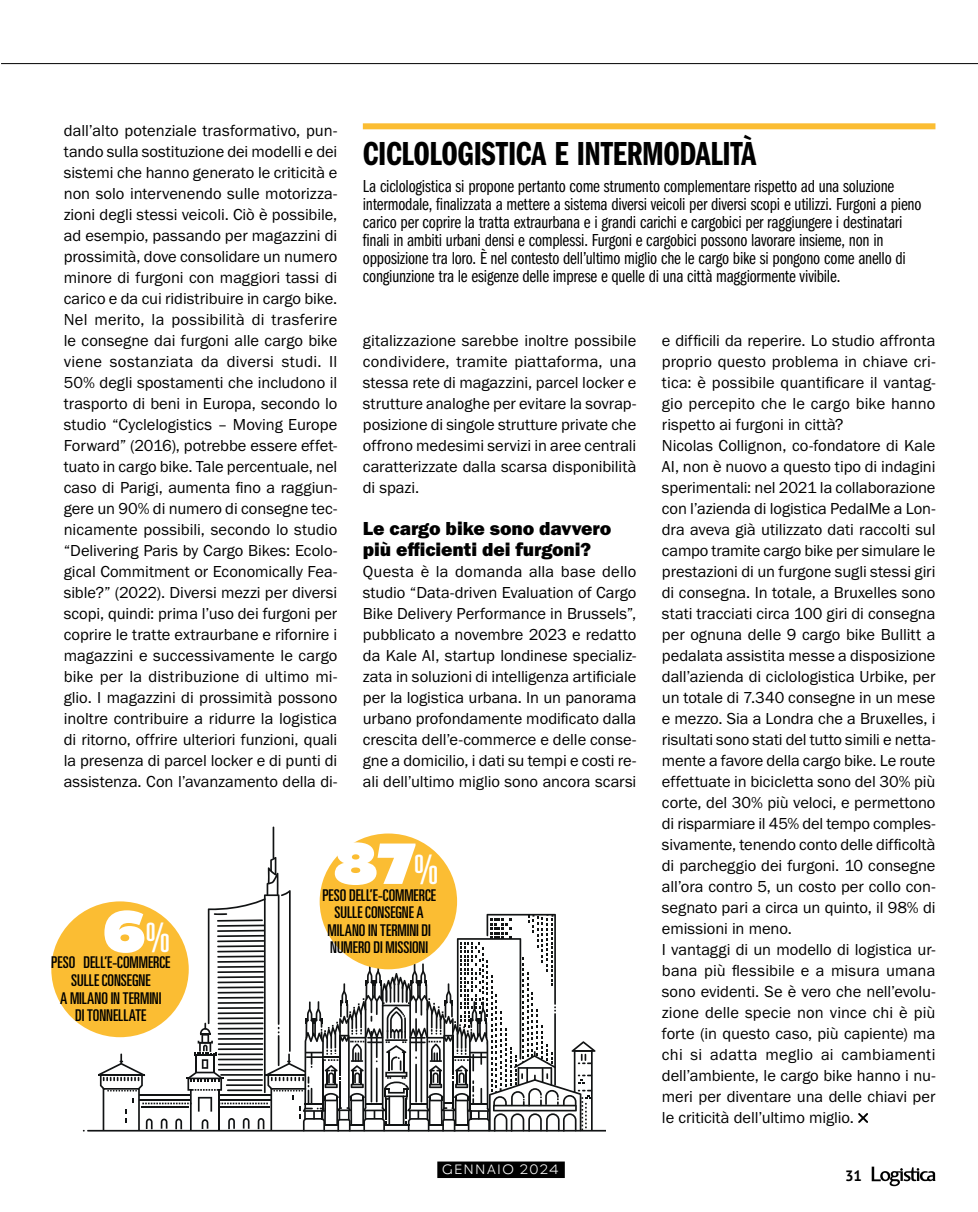
<style>
.page{position:relative;width:978px;height:1212px;background:#fff}
.page>*{position:absolute;margin:0;border:0;box-sizing:border-box;transform-origin:0 0}
.t1{font:800 57.75px "Catalpa";color:#fff}
.t2{font:34.5px "Franklin Gothic URW Com Dem";letter-spacing:-.01em;color:#000}
.lo20_titoletto_infratesto{font:19.5px/21px "Franklin Gothic URW Hea";letter-spacing:-.005em;color:#000}
.t3{font:18px/18px "Franklin Gothic URW Com Boo";letter-spacing:-.01em;color:#000}
.lo20_testo{font:16.5px/21px "Franklin Gothic URW Boo";letter-spacing:-.005em;color:#000;text-align:justify}
.t4{font:ultra-condensed 16.2px/17.5px "Univers LT Std";letter-spacing:-.005em;color:#000;text-align:center}
.t5{font:700 15px "PT Sans Pro";color:#000}
.t6{font:300 13.5px "Catalpa";letter-spacing:.1em;color:#fff}
.s1{font-family:"Univers LT Std";font-weight:400;font-stretch:ultra-condensed;font-size:40.5px}
</style>
<div class="page">
<hr style="left:273px;top:826px;width:1px;height:32px;background:#111314">
<svg style="left:83px;top:857px;width:523px;height:274px"></svg>
<svg style="left:858px;top:1113px;width:10px;height:10px"></svg>
<div style="left:363px;top:123px;width:572px;height:6px;background:#fbbd33"></div>
<div style="left:51px;top:901px;width:138px;height:136px;background:#fbbd33;border-radius:50%"></div>
<div style="left:320px;top:833px;width:137px;height:136px;background:#fbbd33;border-radius:50%"></div>
<svg style="left:872px;top:1166px;width:63px;height:20px"></svg>
<div style="left:437px;top:1161px;width:128px;height:17px;background:#000"></div>
<hr style="left:1px;top:63px;width:977px;height:1px;background:#000">
<p class="lo20_testo" style="left:64px;top:120px;width:275px">dall’alto potenziale trasformativo, pun&shy;tando sulla sostituzione dei modelli e dei sistemi che hanno generato le criticità e non solo intervenendo sulle motorizza&shy;zioni degli stessi veicoli. Ciò è possibile, ad esempio, passando per magazzini di prossimità, dove consolidare un numero minore di furgoni con maggiori tassi di carico e da cui ridistribuire in cargo bike.</p>
<p class="lo20_testo" style="left:64px;top:309px;width:275px">Nel merito, la possibilità di trasferire le consegne dai furgoni alle cargo bike viene sostanziata da diversi studi. Il 50% degli spostamenti che includono il trasporto di beni in Europa, secondo lo studio “Cyclelogistics – Moving Europe Forward” (2016), potrebbe essere effet&shy;tuato in cargo bike. Tale percentuale, nel caso di Parigi, aumenta fino a raggiun&shy;gere un 90% di numero di consegne tec&shy;nicamente possibili, secondo lo studio “Delivering Paris by Cargo Bikes: Ecolo&shy;gical Commitment or Economically Fea&shy;sible?” (2022). Diversi mezzi per diversi scopi, quindi: prima l’uso dei furgoni per coprire le tratte extraurbane e rifornire i magazzini e successivamente le cargo bike per la distribuzione di ultimo mi&shy;glio. I magazzini di prossimità possono inoltre contribuire a ridurre la logistica di ritorno, offrire ulteriori funzioni, quali la presenza di parcel locker e di punti di assistenza. Con l’avanzamento della di-</p>
<p class="t2" style="left:363px;top:130px;width:395px">CICLOLOGISTICA E INTERMODALITÀ</p>
<p class="t3" style="left:363px;top:176px;width:560px">La ciclologistica si propone pertanto come strumento complementare rispetto ad una soluzione intermodale, finalizzata a mettere a sistema diversi veicoli per diversi scopi e utilizzi. Furgoni a pieno carico per coprire la tratta extraurbana e i grandi carichi e cargobici per raggiungere i destinatari finali in ambiti urbani densi e complessi. Furgoni e cargobici possono lavorare insieme, non in opposizione tra loro. È nel contesto dell’ultimo miglio che le cargo bike si pongono come anello di congiunzione tra le esigenze delle imprese e quelle di una città maggiormente vivibile.</p>
<p class="lo20_testo" style="left:662px;top:330px;width:275px">e difficili da reperire. Lo studio affronta proprio questo problema in chiave cri&shy;tica: è possibile quantificare il vantag&shy;gio percepito che le cargo bike hanno rispetto ai furgoni in città?</p>
<p class="lo20_testo" style="left:662px;top:435px;width:275px">Nicolas Collignon, co-fondatore di Kale AI, non è nuovo a questo tipo di indagini sperimentali: nel 2021 la collaborazione con l’azienda di logistica PedalMe a Lon&shy;dra aveva già utilizzato dati raccolti sul campo tramite cargo bike per simulare le prestazioni di un furgone sugli stessi giri di consegna. In totale, a Bruxelles sono stati tracciati circa 100 giri di consegna per ognuna delle 9 cargo bike Bullitt a pedalata assistita messe a disposizione dall’azienda di ciclologistica Urbike, per un totale di 7.340 consegne in un mese e mezzo. Sia a Londra che a Bruxelles, i risultati sono stati del tutto simili e netta&shy;mente a favore della cargo bike. Le route effettuate in bicicletta sono del 30% più corte, del 30% più veloci, e permettono di risparmiare il 45% del tempo comples&shy;sivamente, tenendo conto delle difficoltà di parcheggio dei furgoni. 10 consegne all’ora contro 5, un costo per collo con&shy;segnato pari a circa un quinto, il 98% di emissioni in meno.</p>
<p class="lo20_testo" style="left:662px;top:939px;width:275px">I vantaggi di un modello di logistica ur&shy;bana più flessibile e a misura umana sono evidenti. Se è vero che nell’evolu&shy;zione delle specie non vince chi è più forte (in questo caso, più capiente) ma chi si adatta meglio ai cambiamenti dell’ambiente, le cargo bike hanno i nu&shy;meri per diventare una delle chiavi per le criticità dell’ultimo miglio.</p>
<p class="lo20_testo" style="left:363px;top:330px;width:275px">gitalizzazione sarebbe inoltre possibile condividere, tramite piattaforma, una stessa rete di magazzini, parcel locker e strutture analoghe per evitare la sovrap&shy;posizione di singole strutture private che offrono medesimi servizi in aree centrali caratterizzate dalla scarsa disponibilità di spazi.</p>
<p class="lo20_titoletto_infratesto" style="left:363px;top:517px;width:250px">Le cargo bike sono davvero più efficienti dei furgoni?</p>
<p class="lo20_testo" style="left:363px;top:561px;width:275px">Questa è la domanda alla base dello studio “Data-driven Evaluation of Cargo Bike Delivery Performance in Brussels”, pubblicato a novembre 2023 e redatto da Kale AI, startup londinese specializ&shy;zata in soluzioni di intelligenza artificiale per la logistica urbana. In un panorama urbano profondamente modificato dalla crescita dell’e-commerce e delle conse&shy;gne a domicilio, i dati su tempi e costi re&shy;ali dell’ultimo miglio sono ancora scarsi</p>
<p class="t1" style="left:333px;top:827px;width:107px">87<span class="s1">%</span></p>
<p class="t4" style="left:322px;top:886px;width:115px">PESO DELL’E-COMMERCE<br>SULLE CONSEGNE A<br>MILANO IN TERMINI DI<br>NUMERO DI MISSIONI</p>
<p class="t1" style="left:103px;top:895px;width:69px">6<span class="s1">%</span></p>
<p class="t4" style="left:51px;top:954px;width:121px">PESO DELL’E-COMMERCE<br>SULLE CONSEGNE</p>
<p class="t4" style="left:60px;top:989px;width:103px">A MILANO IN TERMINI</p>
<p class="t4" style="left:75px;top:1006px;width:73px">DI TONNELLATE</p>
<p class="t6" style="left:442px;top:1161px;width:118px">GENNAIO 2024</p>
<p class="t5" style="left:845px;top:1166px;width:19px">31</p>
</div>
